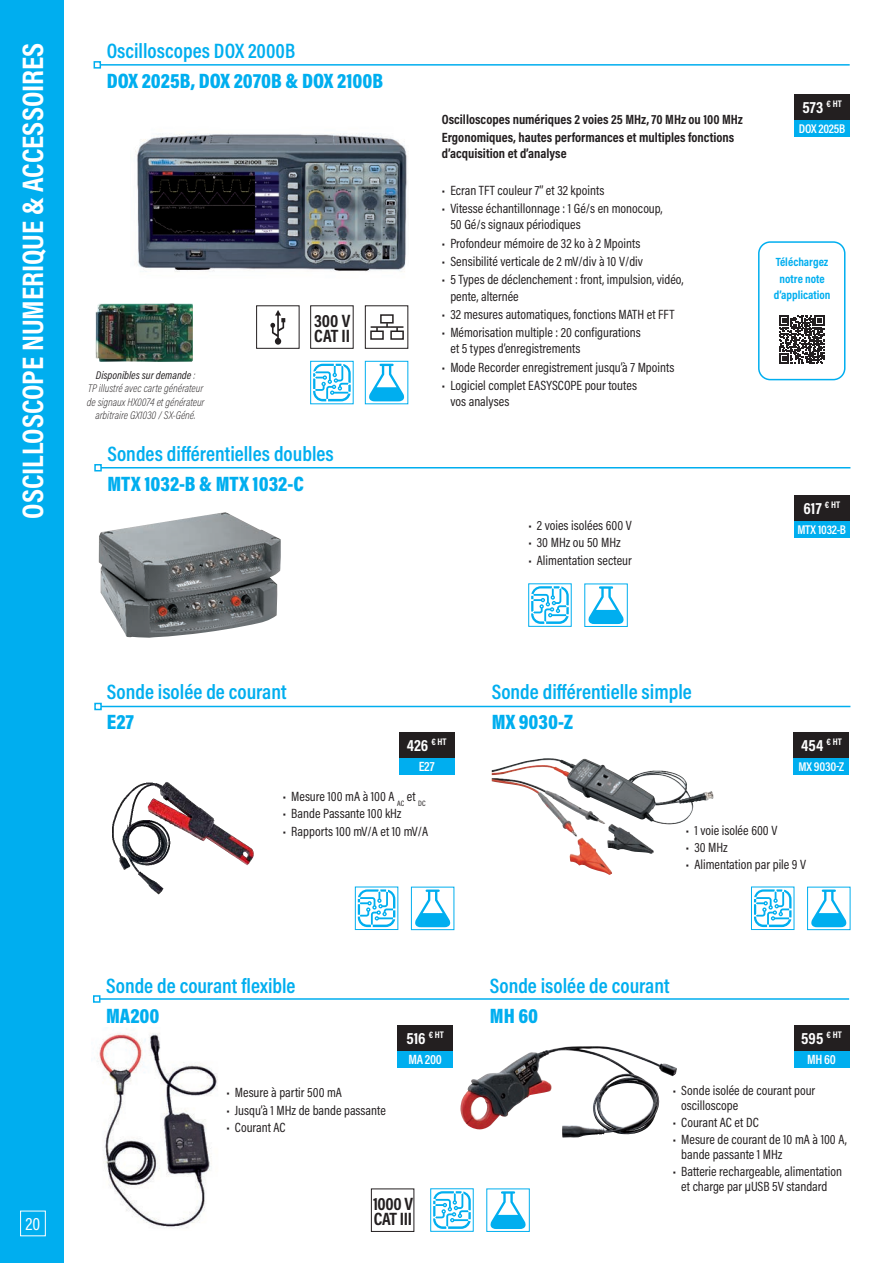
<style>
.page{position:relative;width:893px;height:1263px;background:#fff}
.page>*{position:absolute;margin:0;border:0;box-sizing:border-box;transform-origin:0 0}
.t1{font:700 30px "Acumin Pro Cond";color:#fff}
.Type_d_appareils{font:600 21px "Acumin Pro Cond";color:#00aeef}
.Type_d_appareils-2{font:900 21px "Acumin Pro Cond";color:#00aeef}
.t2{font:700 18px "Acumin Pro Cond";letter-spacing:-.02em;color:#231f20}
.t3{font:18px "Acumin Pro Cond";color:#fff}
.t4{font:700 16.5px "Acumin Pro Cond";letter-spacing:.01em;color:#fff}
.t5{font:13.5px/16.2px "Acumin Pro Cond";color:#231f20}
.t6{font:700 13.5px/16.2px "Acumin Pro Cond";color:#231f20}
.t7{font:600 13.5px "Acumin Pro Cond";letter-spacing:-.03em;color:#fff}
.t8{font:600 12.75px "Acumin Pro Cond";letter-spacing:-.02em;color:#fff}
.t9{font:700 12px/16.5px "Acumin Pro Cond";color:#00aeef;text-align:center}
.t10{font:italic 200 11.25px/13.5px "Acumin Pro Cond";color:#231f20;text-align:center}
.t11{font:italic 11.25px "Acumin Pro Cond";color:#231f20}
.s1{font-weight:200}
.s2{font-family:"Arial Narrow"}
</style>
<div class="page">
<div style="left:0;top:0;width:64px;height:1263px;background:#00aeef"></div>
<div style="left:20px;top:1211px;width:26px;height:25px;border:1px solid #fff"></div>
<div style="left:794px;top:120px;width:56px;height:17px;background:#00aeef"></div>
<div style="left:794px;top:94px;width:56px;height:26px;background:#231f20"></div>
<div style="left:256px;top:305px;width:43px;height:44px;border:1px solid #231f20"></div>
<svg style="left:270px;top:310px;width:15px;height:35px"></svg>
<hr style="left:100px;top:64px;width:750px;height:2px;background:#00aeef">
<div style="left:94px;top:61px;width:7px;height:8px;border:2px solid #00aeef"></div>
<img style="left:135px;top:133px;width:272px;height:139px">
<div style="left:310px;top:305px;width:44px;height:44px;border:1px solid #231f20"></div>
<div style="left:365px;top:361px;width:43px;height:43px;border:1px solid #00aeef"></div>
<svg style="left:369px;top:364px;width:36px;height:37px"></svg>
<div style="left:310px;top:361px;width:44px;height:43px;border:1px solid #00aeef"></div>
<svg style="left:313px;top:364px;width:38px;height:37px"></svg>
<div style="left:365px;top:305px;width:43px;height:44px;border:1px solid #231f20"></div>
<div style="left:380px;top:314px;width:14px;height:10px;border:2px solid #231f20"></div>
<div style="left:370px;top:330px;width:14px;height:10px;border:2px solid #231f20"></div>
<div style="left:390px;top:330px;width:14px;height:10px;border:2px solid #231f20"></div>
<hr style="left:371px;top:326px;width:32px;height:2px;background:#231f20">
<div style="left:758px;top:241px;width:87px;height:139px;border:2px solid #00aeef;border-radius:11px"></div>
<svg style="left:779px;top:315px;width:45px;height:49px"></svg>
<img style="left:95px;top:303px;width:98px;height:59px">
<hr style="left:101px;top:467px;width:749px;height:1px;background:#00aeef">
<div style="left:94px;top:464px;width:8px;height:7px;border:2px solid #00aeef"></div>
<div style="left:794px;top:520px;width:55px;height:17px;background:#00aeef"></div>
<div style="left:794px;top:495px;width:55px;height:25px;background:#231f20"></div>
<div style="left:584px;top:583px;width:44px;height:44px;border:1px solid #00aeef"></div>
<svg style="left:588px;top:586px;width:36px;height:38px"></svg>
<div style="left:528px;top:583px;width:44px;height:44px;border:1px solid #00aeef"></div>
<svg style="left:531px;top:586px;width:38px;height:38px"></svg>
<hr style="left:101px;top:706px;width:749px;height:1px;background:#00aeef">
<div style="left:94px;top:703px;width:8px;height:7px;border:2px solid #00aeef"></div>
<div style="left:411px;top:887px;width:43px;height:43px;border:1px solid #00aeef"></div>
<svg style="left:415px;top:889px;width:36px;height:38px"></svg>
<div style="left:355px;top:887px;width:43px;height:43px;border:1px solid #00aeef"></div>
<svg style="left:358px;top:889px;width:37px;height:38px"></svg>
<div style="left:399px;top:757px;width:55px;height:17px;background:#00aeef"></div>
<div style="left:399px;top:732px;width:55px;height:25px;background:#231f20"></div>
<div style="left:794px;top:757px;width:55px;height:17px;background:#00aeef"></div>
<div style="left:794px;top:732px;width:55px;height:25px;background:#231f20"></div>
<img style="left:112px;top:782px;width:142px;height:113px">
<div style="left:794px;top:1050px;width:55px;height:17px;background:#00aeef"></div>
<div style="left:794px;top:1025px;width:55px;height:25px;background:#231f20"></div>
<hr style="left:100px;top:998px;width:749px;height:2px;background:#00aeef">
<div style="left:93px;top:995px;width:7px;height:8px;border:2px solid #00aeef"></div>
<img style="left:460px;top:1046px;width:169px;height:92px">
<img style="left:94px;top:1029px;width:124px;height:199px">
<div style="left:371px;top:1188px;width:43px;height:44px;border:1px solid #231f20"></div>
<div style="left:486px;top:1188px;width:44px;height:44px;border:1px solid #00aeef"></div>
<svg style="left:490px;top:1191px;width:36px;height:38px"></svg>
<div style="left:430px;top:1188px;width:44px;height:44px;border:1px solid #00aeef"></div>
<svg style="left:433px;top:1191px;width:38px;height:38px"></svg>
<div style="left:398px;top:1050px;width:55px;height:17px;background:#00aeef"></div>
<div style="left:398px;top:1025px;width:55px;height:25px;background:#231f20"></div>
<img style="left:99px;top:512px;width:182px;height:126px">
<div style="left:807px;top:887px;width:43px;height:43px;border:1px solid #00aeef"></div>
<svg style="left:811px;top:889px;width:36px;height:38px"></svg>
<div style="left:751px;top:887px;width:43px;height:43px;border:1px solid #00aeef"></div>
<svg style="left:754px;top:889px;width:37px;height:38px"></svg>
<img style="left:492px;top:759px;width:221px;height:65px">
<p class="t1" style="left:13px;top:519px;width:478px;rotate:-90deg">OSCILLOSCOPE NUMERIQUE &amp; ACCESSOIRES</p>
<p class="Type_d_appareils" style="left:107px;top:37px;width:190px">Oscilloscopes DOX 2000B</p>
<p class="Type_d_appareils-2" style="left:107px;top:67px;width:278px">DOX 2025B, DOX 2070B &amp; DOX 2100B</p>
<p class="t2" style="left:314px;top:308px;width:38px">300 V</p>
<p class="t2" style="left:314px;top:323px;width:38px">CAT II</p>
<p class="t11" style="left:96px;top:367px;width:101px">Disponibles sur demande <span class="s1">:</span></p>
<p class="t10" style="left:87px;top:381px;width:119px">TP illustré avec carte générateur de signaux HX0074 et générateur arbitraire GX1030 / SX-Géné.</p>
<p class="Type_d_appareils" style="left:107px;top:440px;width:228px">Sondes différentielles doubles</p>
<p class="Type_d_appareils-2" style="left:107px;top:470px;width:198px">MTX 1032-B &amp; MTX 1032-C</p>
<p class="t6" style="left:442px;top:111px;width:302px">Oscilloscopes numériques 2 voies 25 MHz, 70 MHz ou 100 MHz</p>
<p class="t6" style="left:442px;top:129px;width:294px">Ergonomiques, hautes performances et multiples fonctions d’acquisition et d’analyse</p>
<p class="t5" style="left:442px;top:182px;width:164px">• Ecran TFT couleur 7’’ et 32 kpoints</p>
<p class="t5" style="left:450px;top:200px;width:214px;text-indent:-9px">• Vitesse échantillonnage : 1 Gé/s en monocoup,<br>50 Gé/s signaux périodiques</p>
<p class="t5" style="left:442px;top:235px;width:200px">• Profondeur mémoire de 32 ko à 2 Mpoints</p>
<p class="t5" style="left:442px;top:253px;width:203px">• Sensibilité verticale de 2 mV/div à 10 V/div</p>
<p class="t5" style="left:450px;top:271px;width:235px;text-indent:-9px">• 5 Types de déclenchement : front, impulsion, vidéo, pente, alternée</p>
<p class="t5" style="left:442px;top:306px;width:234px">• 32 mesures automatiques, fonctions MATH et FFT</p>
<p class="t5" style="left:450px;top:324px;width:192px;text-indent:-9px">• Mémorisation multiple : 20 configurations et 5 types d’enregistrements</p>
<p class="t5" style="left:442px;top:359px;width:234px">• Mode Recorder enregistrement jusqu’à 7 Mpoints</p>
<p class="t5" style="left:450px;top:377px;width:188px;text-indent:-9px">• Logiciel complet EASYSCOPE pour toutes vos analyses</p>
<p class="t4" style="left:802px;top:96px;width:41px">573 <sup>€</sup> <sup>HT</sup></p>
<p class="t8" style="left:799px;top:120px;width:48px">DOX 2025B</p>
<p class="t9" style="left:776px;top:253px;width:54px">Téléchargez notre note</p>
<p class="t9" style="left:774px;top:286px;width:58px">d’application</p>
<p class="t5" style="left:528px;top:517px;width:105px">• 2 voies isolées 600 V</p>
<p class="t5" style="left:528px;top:534px;width:94px">• 30 MHz ou 50 MHz</p>
<p class="t5" style="left:528px;top:551px;width:105px">• Alimentation secteur</p>
<p class="t4" style="left:803px;top:497px;width:38px">617 <sup>€</sup> <sup>HT</sup></p>
<p class="t8" style="left:797px;top:521px;width:50px">MTX 1032-B</p>
<h3 class="t3" style="left:26px;top:1212px;width:16px">20</h3>
<p class="Type_d_appareils" style="left:107px;top:678px;width:181px">Sonde isolée de courant</p>
<p class="Type_d_appareils-2" style="left:107px;top:708px;width:29px">E27</p>
<p class="t4" style="left:407px;top:734px;width:42px">426 <sup>€</sup> <sup>HT</sup></p>
<p class="t7" style="left:419px;top:757px;width:17px">E27</p>
<p class="Type_d_appareils" style="left:492px;top:678px;width:202px">Sonde différentielle simple</p>
<p class="Type_d_appareils-2" style="left:492px;top:708px;width:83px">MX 9030-Z</p>
<p class="t4" style="left:801px;top:734px;width:42px">454 <sup>€</sup> <sup>HT</sup></p>
<p class="t8" style="left:799px;top:758px;width:47px">MX 9030-Z</p>
<p class="t5" style="left:283px;top:788px;width:144px">• Mesure 100 mA à 100 A <sub>AC</sub> et <sub>DC</sub></p>
<p class="t5" style="left:283px;top:805px;width:120px">• Bande Passante 100 kHz</p>
<p class="t5" style="left:283px;top:822px;width:147px">• Rapports 100 mV/A et 10 mV/A</p>
<p class="t5" style="left:686px;top:821px;width:93px">• 1 voie isolée 600 V</p>
<p class="t5" style="left:686px;top:839px;width:43px">• 30 MHz</p>
<p class="t5" style="left:686px;top:856px;width:122px">• Alimentation par pile 9 V</p>
<p class="Type_d_appareils" style="left:106px;top:971px;width:191px">Sonde de courant flexible</p>
<p class="Type_d_appareils-2" style="left:106px;top:1002px;width:55px">MA200</p>
<p class="Type_d_appareils" style="left:490px;top:972px;width:181px">Sonde isolée de courant</p>
<p class="Type_d_appareils-2" style="left:490px;top:1002px;width:50px">MH 60</p>
<p class="t4" style="left:406px;top:1027px;width:39px">516 <sup>€</sup> <sup>HT</sup></p>
<p class="t4" style="left:801px;top:1027px;width:42px">595 <sup>€</sup> <sup>HT</sup></p>
<p class="t7" style="left:409px;top:1050px;width:35px">MA 200</p>
<p class="t7" style="left:807px;top:1050px;width:30px">MH 60</p>
<p class="t5" style="left:226px;top:1084px;width:117px">• Mesure à partir 500 mA</p>
<p class="t5" style="left:226px;top:1101px;width:161px">• Jusqu’à 1 MHz de bande passante</p>
<p class="t5" style="left:226px;top:1118px;width:61px">• Courant AC</p>
<p class="t5" style="left:681px;top:1082px;width:136px;line-height:15px;text-indent:-9px">• Sonde isolée de courant pour oscilloscope</p>
<p class="t5" style="left:673px;top:1114px;width:88px">• Courant AC et DC</p>
<p class="t5" style="left:681px;top:1131px;width:167px;line-height:15px;text-indent:-9px">• Mesure de courant de 10 mA à 100 A, bande passante 1 MHz</p>
<p class="t5" style="left:673px;top:1164px;width:171px;line-height:15px;text-align:center">• Batterie rechargeable, alimentation et charge par <span class="s2">μ</span>USB 5V standard</p>
<p class="t2" style="left:373px;top:1191px;width:41px">1000 V</p>
<p class="t2" style="left:374px;top:1206px;width:40px">CAT III</p>
</div>
